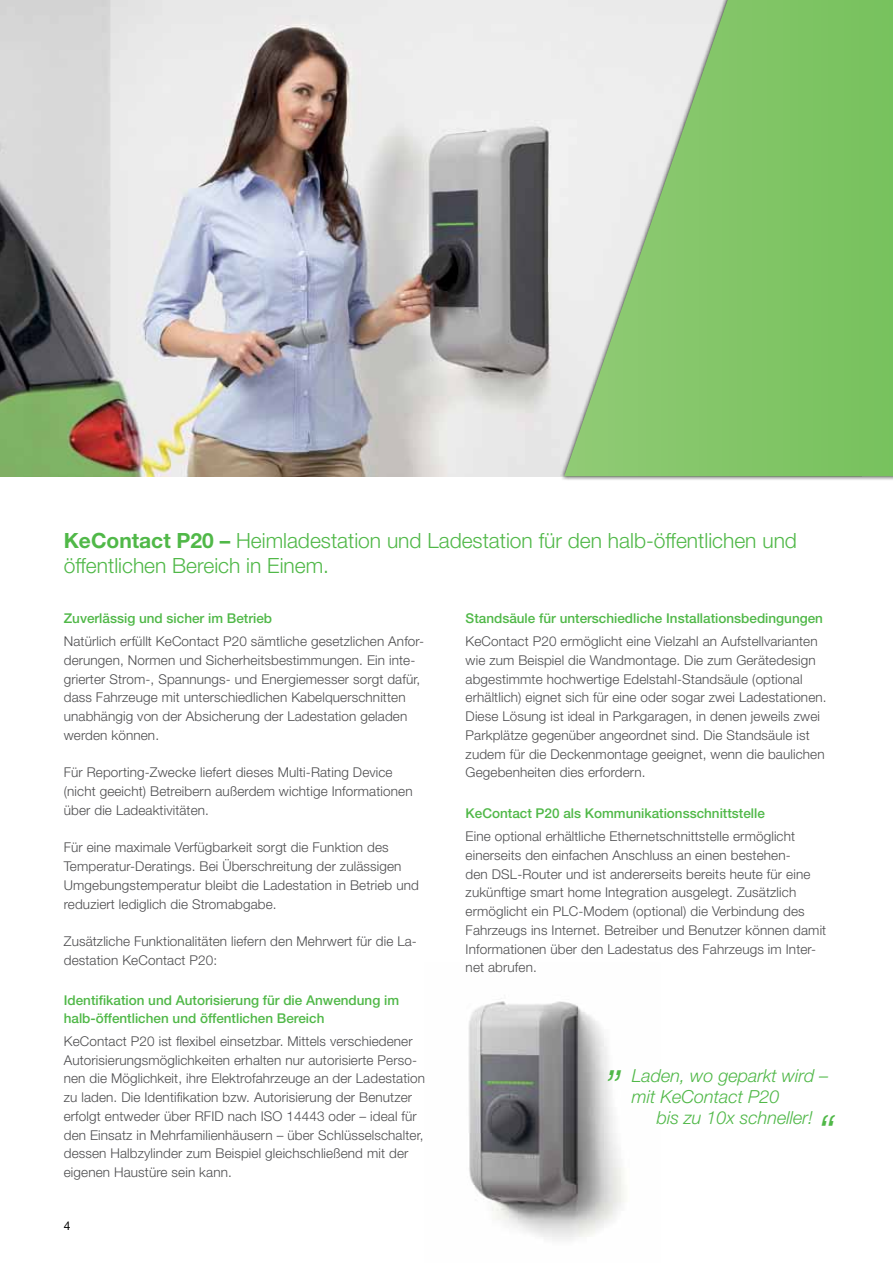
<style>
.page{position:relative;width:893px;height:1263px;background:#fff}
.page>*{position:absolute;margin:0;border:0;box-sizing:border-box;transform-origin:0 0}
.t1{font:italic 300 45px "Helvetica Neue";color:#50b848}
.t2{font:300 21px/25.2px "Helvetica Neue";color:#50b848}
.t3{font:italic 300 18px/21px "Helvetica Neue";color:#50b848}
.t4{font:300 13.5px/18.8px "Helvetica Neue";letter-spacing:.01em;color:#4d4d4f}
.t5{font:500 13.5px/18px "Helvetica Neue";color:#50b848}
.t6{font:12px "Helvetica Neue";color:#000}
.s1{font-weight:700}
</style>
<div class="page">
<img style="left:468px;top:1001px;width:157px;height:239px">
<img style="left:0;top:0;width:560px;height:476px">
<div style="left:560px;top:0;width:333px;height:481px;background:#000;opacity:.75"></div>
<svg style="left:564px;top:0;width:329px;height:476px;background:#9ace86"></svg>
<h2 class="t2" style="left:64px;top:528px;width:735px"><span class="s1">KeContact P20 –</span> Heimladestation und Ladestation für den halb-öffentlichen und öffentlichen Bereich in Einem.</h2>
<p class="t5" style="left:64px;top:609px;width:210px">Zuverlässig und sicher im Betrieb</p>
<p class="t4" style="left:64px;top:632px;width:362px">Natürlich erfüllt KeContact P20 sämtliche gesetzlichen Anfor&shy;derungen, Normen und Sicherheitsbestimmungen. Ein inte&shy;grierter Strom-, Spannungs- und Energiemesser sorgt dafür, dass Fahrzeuge mit unterschiedlichen Kabelquerschnitten unabhängig von der Absicherung der Ladestation geladen werden können.</p>
<p class="t4" style="left:64px;top:763px;width:350px">Für Reporting-Zwecke liefert dieses Multi-Rating Device (nicht geeicht) Betreibern außerdem wichtige Informationen über die Ladeaktivitäten.</p>
<p class="t4" style="left:64px;top:838px;width:357px">Für eine maximale Verfügbarkeit sorgt die Funktion des Temperatur-Deratings. Bei Überschreitung der zulässigen Umgebungstemperatur bleibt die Ladestation in Betrieb und reduziert lediglich die Stromabgabe.</p>
<p class="t4" style="left:64px;top:932px;width:355px">Zusätzliche Funktionalitäten liefern den Mehrwert für die La&shy;destation KeContact P20:</p>
<p class="t5" style="left:64px;top:991px;width:337px">Identifikation und Autorisierung für die Anwendung im halb-öffentlichen und öffentlichen Bereich</p>
<p class="t4" style="left:64px;top:1031px;width:363px">KeContact P20 ist flexibel einsetzbar. Mittels verschiedener Autorisierungsmöglichkeiten erhalten nur autorisierte Perso&shy;nen die Möglichkeit, ihre Elektrofahrzeuge an der Ladestation zu laden. Die Identifikation bzw. Autorisierung der Benutzer erfolgt entweder über RFID nach ISO 14443 oder – ideal für den Einsatz in Mehrfamilienhäusern – über Schlüsselschalter, dessen Halbzylinder zum Beispiel gleichschließend mit der eigenen Haustüre sein kann.</p>
<p class="t6" style="left:64px;top:1218px;width:8px">4</p>
<p class="t5" style="left:466px;top:609px;width:359px">Standsäule für unterschiedliche Installationsbedingungen</p>
<p class="t4" style="left:466px;top:632px;width:362px">KeContact P20 ermöglicht eine Vielzahl an Aufstellvarianten wie zum Beispiel die Wandmontage. Die zum Gerätedesign abgestimmte hochwertige Edelstahl-Standsäule (optional erhältlich) eignet sich für eine oder sogar zwei Ladestationen.<br>Diese Lösung ist ideal in Parkgaragen, in denen jeweils zwei Parkplätze gegenüber angeordnet sind. Die Standsäule ist zudem für die Deckenmontage geeignet, wenn die baulichen Gegebenheiten dies erfordern.</p>
<p class="t5" style="left:466px;top:804px;width:301px">KeContact P20 als Kommunikationsschnittstelle</p>
<p class="t4" style="left:466px;top:826px;width:362px">Eine optional erhältliche Ethernetschnittstelle ermöglicht einerseits den einfachen Anschluss an einen bestehen-<br>den DSL-Router und ist andererseits bereits heute für eine zukünftige smart home Integration ausgelegt. Zusätzlich ermöglicht ein PLC-Modem (optional) die Verbindung des Fahrzeugs ins Internet. Betreiber und Benutzer können damit Informationen über den Ladestatus des Fahrzeugs im Inter&shy;net abrufen.</p>
<h1 class="t1" style="left:609px;top:1032px;width:18px">„</h1>
<h3 class="t3" style="left:632px;top:1065px;width:198px">Laden, wo geparkt wird – mit KeContact P20</h3>
<h3 class="t3" style="left:657px;top:1107px;width:158px">bis zu 10x schneller!</h3>
<h1 class="t1" style="left:817px;top:1104px;width:18px">“</h1>
</div>
